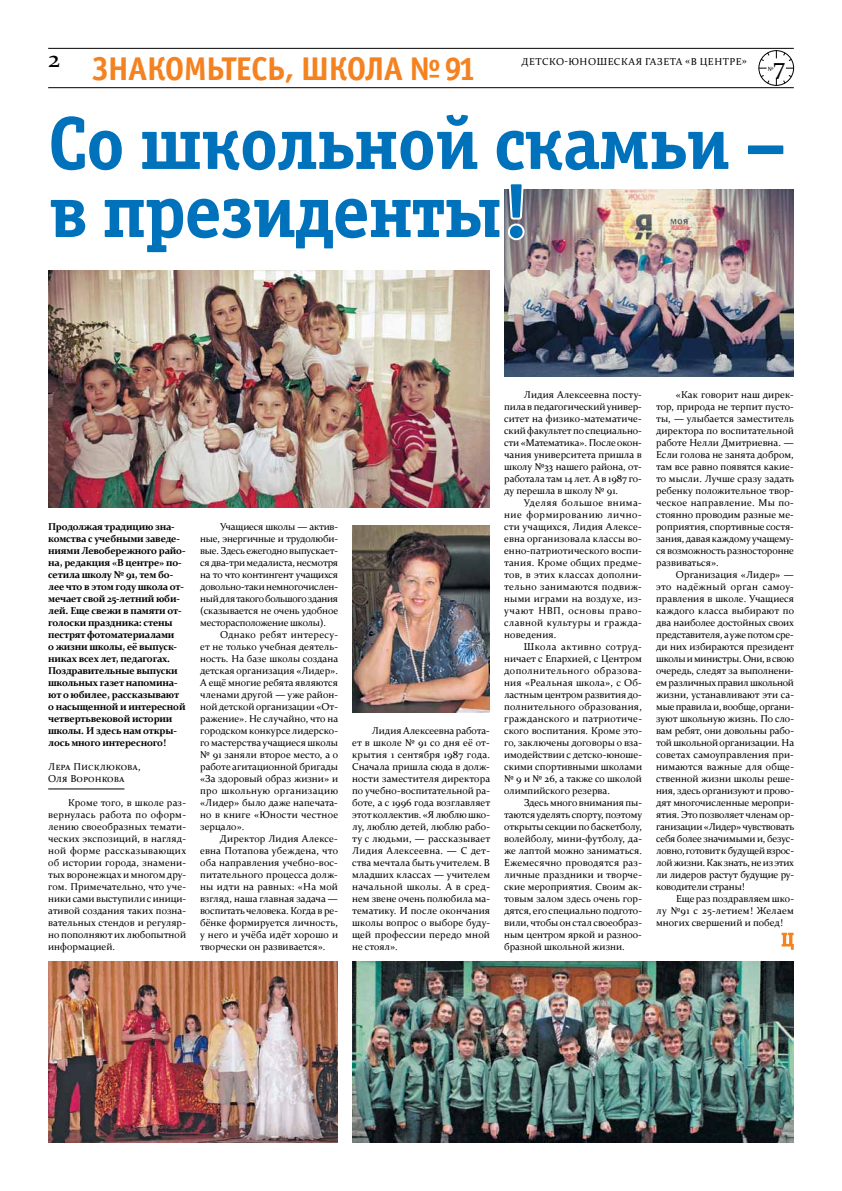
<style>
.page{position:relative;width:842px;height:1191px;background:#fff}
.page>*{position:absolute;margin:0;border:0;box-sizing:border-box;transform-origin:0 0}
.t1{font:75px/68px "Officina Serif Bold C";letter-spacing:-.025em;color:#0072bc}
.t2{font:33px "Officina Sans Bold C";letter-spacing:-.025em;color:#f58220}
.t3{font:25px "Constantia";color:#000}
.t4{font:24px "Constantia";color:#000}
.t5{font:10px/12px "Constantia";color:#000;text-align:justify}
.t6{font:700 10px/12px "Constantia";letter-spacing:-.02em;color:#000}
.t7{font:10px "Constantia";letter-spacing:.06em;color:#000}
.t8{font:6px "Constantia";color:#000}
</style>
<div class="page">
<div style="left:759px;top:50px;width:35px;height:36px;border:1px solid #000;border-radius:50%"></div>
<svg style="left:761px;top:52px;width:8px;height:9px"></svg>
<svg style="left:783px;top:75px;width:9px;height:9px"></svg>
<svg style="left:761px;top:75px;width:8px;height:9px"></svg>
<svg style="left:783px;top:52px;width:9px;height:9px"></svg>
<hr style="left:48px;top:48px;width:746px;height:1px;background:#000">
<hr style="left:48px;top:87px;width:746px;height:1px;background:#000">
<hr style="left:48px;top:788px;width:76px;height:1px;background:#000">
<svg style="left:782px;top:932px;width:12px;height:17px"></svg>
<img style="left:48px;top:270px;width:442px;height:237px">
<img style="left:352px;top:525px;width:138px;height:188px">
<img style="left:48px;top:961px;width:290px;height:181px">
<img style="left:352px;top:961px;width:442px;height:181px">
<img style="left:504px;top:189px;width:290px;height:187px">
<svg style="left:506px;top:189px;width:21px;height:53px"></svg>
<h3 class="t3" style="left:48px;top:41px;width:14px">2</h3>
<p class="t7" style="left:521px;top:54px;width:227px">Детско-юношеская газета «в центре»</p>
<h2 class="t2" style="left:92px;top:50px;width:385px">Знакомьтесь, школа №91</h2>
<p class="t8" style="left:768px;top:65px;width:7px">№</p>
<h3 class="t4" style="left:773px;top:50px;width:13px">7</h3>
<h1 class="t1" style="left:48px;top:111px;width:740px">Со школьной скамьи – в президенты!</h1>
<p class="t6" style="left:48px;top:520px;width:139px">Продолжая традицию зна&shy;комства с учебными заведе&shy;ниями Левобережного райо&shy;на, редакция «В центре» по&shy;сетила школу № 91, тем бо&shy;лее что в этом году школа от&shy;мечает свой 25-летний юби&shy;лей. Еще свежи в памяти от&shy;голоски праздника: стены пестрят фотоматериалами<br>о жизни школы, её выпуск&shy;никах всех лет, педагогах.<br>Поздравительные выпуски школьных газет напомина&shy;ют о юбилее, рассказывают о насыщенной и интересной четвертьвековой истории школы. И здесь нам откры&shy;лось много интересного!</p>
<p class="t5" style="left:48px;top:760px;width:94px">Лера Писклюкова,<br>Оля Воронкова</p>
<p class="t5" style="left:48px;top:796px;width:139px;text-indent:20px">Кроме того, в школе раз&shy;вернулась работа по оформ&shy;лению своеобразных темати&shy;ческих экспозиций, в нагляд&shy;ной форме рассказывающих об истории города, знамени&shy;тых воронежцах и многомдру&shy;гом. Примечательно, что уче&shy;никисами выступилисиници&shy;ативой создания таких позна&shy;вательных стендов и регуляр&shy;но пополняют их любопытной информацией.</p>
<p class="t5" style="left:200px;top:520px;width:140px;text-indent:20px">Учащиеся школы — актив&shy;ные, энергичные и трудолюби&shy;вые. Здесь ежегодно выпускает&shy;сядва-три медалиста, несмотря на то что контингент учащихся довольно-таки немногочислен&shy;ныйдлятакогобольшогоздания (сказывается не очень удобное месторасположение школы).</p>
<p class="t5" style="left:200px;top:628px;width:140px;text-indent:20px">Однако ребят интересу&shy;ет не только учебная деятель&shy;ность. На базе школы создана детская организация «Лидер».<br>А ещё многие ребята являются членами другой — уже район&shy;нойдетской организации «От&shy;ражение». Не случайно, что на городском конкурселидерско&shy;гомастерства учащиеся школы № 91 заняли второе место, а о работе агитационной бригады «За здоровый образ жизни» и про школьную организацию «Лидер» было даже напечата&shy;но в книге «Юности честное зерцало».</p>
<p class="t5" style="left:200px;top:832px;width:140px;text-indent:20px">Директор Лидия Алексе&shy;евна Потапова убеждена, что оба направления учебно-вос&shy;питательного процесса долж&shy;ны идти на равных: «На мой взгляд, наша главная задача — воспитатьчеловека. Когда в ре&shy;бёнке формируется личность, у него и учёба идёт хорошо и творчески он развивается».</p>
<p class="t5" style="left:352px;top:724px;width:140px;text-align:left;text-indent:20px">Лидия Алексеевна работа&shy;ет в школе № 91 со дня её от&shy;крытия 1 сентября 1987 года.<br>Сначала пришла сюда в долж&shy;ности заместителя директора по учебно-воспитательной ра&shy;боте, а с 1996 года возглавляет этот коллектив. «Я люблюшко&shy;лу, люблю детей, люблю рабо&shy;ту с людьми, — рассказывает<br>Лидия Алексеевна. — С дет&shy;ства мечтала быть учителем. В младших классах — учителем начальной школы. А в сред&shy;нем звене очень полюбила ма&shy;тематику. И после окончания школы вопрос о выборе буду&shy;щей профессии передо мной не стоял».</p>
<p class="t5" style="left:504px;top:388px;width:139px;text-indent:20px">Лидия Алексеевна посту&shy;пила в педагогическийунивер&shy;ситет на физико-математиче&shy;ский факультетпоспециально&shy;сти «Математика». Послеокон&shy;чания университета пришла в школу №33 нашего района, от&shy;работала там 14 лет. А в 1987 го&shy;ду перешла в школу № 91.</p>
<p class="t5" style="left:504px;top:496px;width:139px;text-indent:20px">Уделяя большое внима&shy;ние формированию лично&shy;сти учащихся, Л идия Алексе&shy;евна организовала классы во&shy;енно-патриотического воспи&shy;тания. Кроме общих предме&shy;тов, в этих классах дополни&shy;тельно занимаются подвиж&shy;ными играми на воздухе, из&shy;учают НВП</p>
<p class="t5" style="left:504px;top:604px;width:139px;text-indent:57px">, основы право&shy;славной культуры и гражда&shy;новедения.</p>
<p class="t5" style="left:504px;top:640px;width:139px;text-indent:20px">Школа активно сотруд&shy;ничает с Епархией, с Центром дополнительного образова&shy;ния «Реальная школа», с О б&shy;ластным центром развитиядо&shy;полнительного образования, гражданского и патриотиче&shy;ского воспитания. Кроме это&shy;го, заключены договоры о вза&shy;имодействии с детско-юноше&shy;скими спортивными школами № 9 и № 26, а также со школой олимпийского резерва.</p>
<p class="t5" style="left:504px;top:796px;width:140px;text-indent:20px">Здесьмного внимания пы&shy;таютсяуделять спорту, поэтому открытысекции побаскетболу, волейболу, мини-футболу, да&shy;же лаптой можно заниматься.<br>Ежемесячно проводятся раз&shy;личные праздники и творче&shy;ские мероприятия. Своим ак&shy;товым залом здесь очень гор&shy;дятся, егоспециальноподгото&shy;вили, чтобыонстал своеобраз&shy;ным центром яркой и разноо&shy;бразной школьной жизни.</p>
<p class="t5" style="left:656px;top:388px;width:140px;text-indent:20px">«Как говорит наш дирек&shy;тор, природа не терпит пусто&shy;ты, — улыбается заместитель директора по воспитательной работе Нелли Дмитриевна. — Если голова не занята добром, там все равно появятся какие&shy;то мысли. Лучше сразу задать ребенку положительное твор&shy;ческое направление. Мы по&shy;стоянно проводим разные ме&shy;роприятия, спортивные состя&shy;зания,давая каждомуучащему&shy;ся возможностьразносторонне развиваться».</p>
<p class="t5" style="left:656px;top:568px;width:140px;text-indent:20px">Организация «Лидер» — это надёжный орган самоу&shy;правления в школе. Учащиеся каждого класса выбирают по два наиболее достойных своих представителя, аужепотомсре&shy;ди них избираются президент школыиминистры. Они, всвою очередь, следят за выполнени&shy;емразличныхправилшкольной жизни, устанавливают эти са&shy;мыеправилаи, вообще, органи&shy;зуют школьную жизнь. По сло&shy;вам ребят, они довольны рабо&shy;той школьнойорганизации. На советах самоуправления при&shy;нимаются важные для обще&shy;ственной жизни школы реше&shy;ния, здесь организуют и прово&shy;дят многочисленные меропри&shy;ятия. Это позволяетчленам ор&shy;ганизации «Лидер»чувствовать себя более значимыми и, безус&shy;ловно, готовиткбудущейвзрос&shy;лойжизни. Какзнать, неизэтих ли лидеров растут будущие ру&shy;ководители страны!</p>
<p class="t5" style="left:656px;top:892px;width:139px;text-indent:20px">Еще раз поздравляем шко&shy;лу №91 с 25-летием! Желаем многих свершений и побед!</p>
</div>
